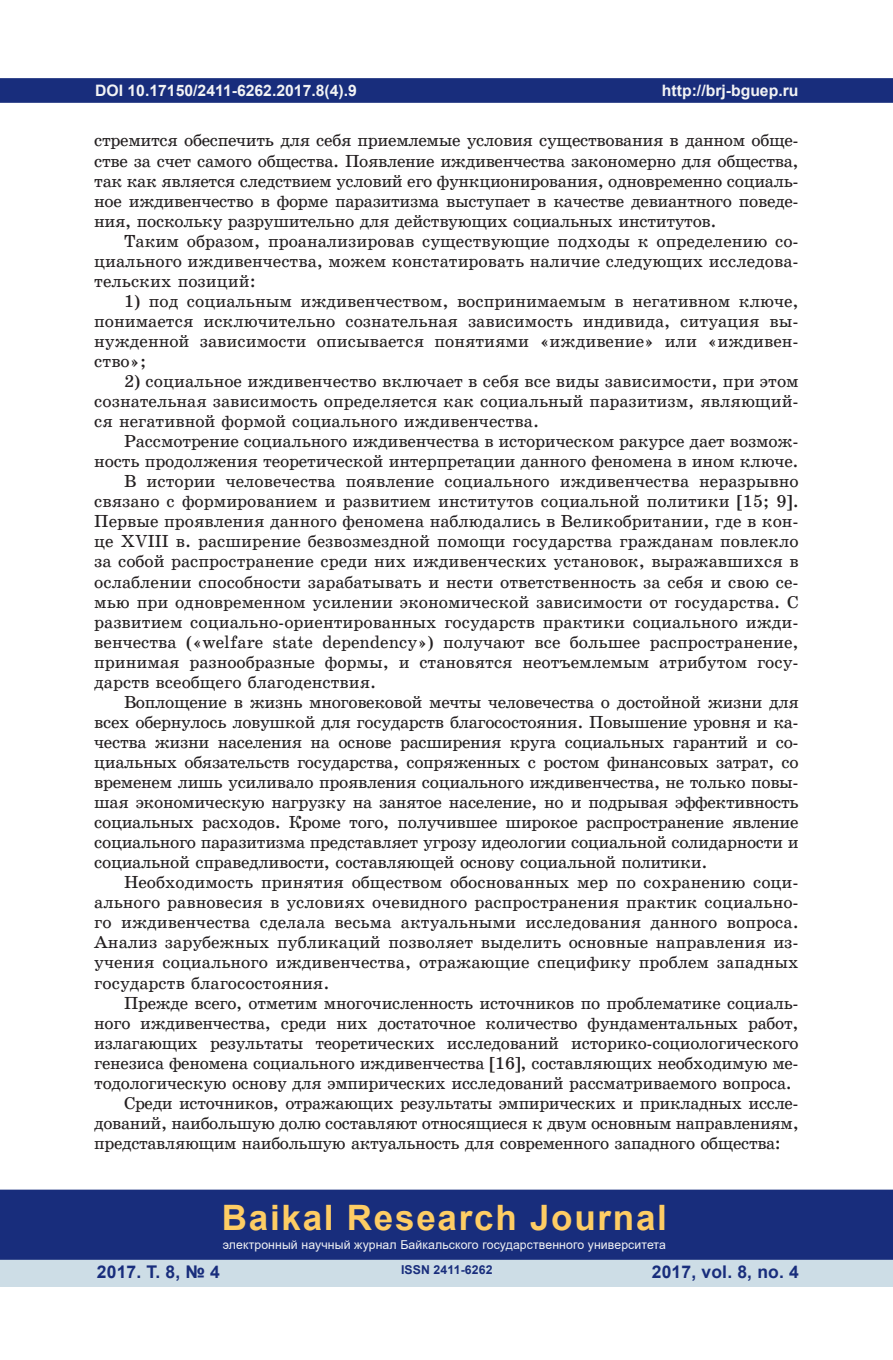
<style>
.page{position:relative;width:893px;height:1360px;background:#fff}
.page>*{position:absolute;margin:0;border:0;box-sizing:border-box;transform-origin:0 0}
.t1{font:700 35px "Arial";letter-spacing:.05em;color:#fecd64}
.t2{font:17.5px/20.1px "School Book C";letter-spacing:-.01em;color:#231f20;text-align:justify}
.t3{font:700 17.5px "Arial";letter-spacing:.01em;color:#182d7c}
.t4{font:700 15.75px "Arial";color:#f2f3f4}
.t5{font:12.25px "Arial";letter-spacing:.01em;color:#f2f3f4}
.t6{font:700 12.25px "Arial";letter-spacing:.01em;color:#182d7c}
</style>
<div class="page">
<div style="left:1px;top:79px;width:891px;height:23px;background:#182d7c"></div>
<div style="left:0;top:78px;width:893px;height:25px;border:2px solid #182d7c"></div>
<div style="left:0;top:1258px;width:893px;height:28px;background:#cddde6"></div>
<div style="left:1px;top:1190px;width:891px;height:68px;background:#182d7c"></div>
<div style="left:0;top:1189px;width:893px;height:70px;border:2px solid #182d7c"></div>
<p class="t4" style="left:95px;top:79px;width:263px">DOI 10.17150/2411-6262.2017.8(4).9</p>
<p class="t2" style="left:94px;top:131px;width:706px">стремится обеспечить для себя приемлемые условия существования в данном обще&shy;стве за счет самого общества. Появление иждивенчества закономерно для общества, так как является следствием условий его функционирования, одновременно социаль&shy;ное иждивенчество в форме паразитизма выступает в качестве девиантного поведе&shy;ния, поскольку разрушительно для действующих социальных институтов.</p>
<p class="t2" style="left:94px;top:231px;width:706px;text-indent:30px">Таким образом, проанализировав существующие подходы к определению со&shy;циального иждивенчества, можем констатировать наличие следующих исследова&shy;тельских позиций:</p>
<p class="t2" style="left:94px;top:291px;width:706px;text-indent:30px">1) под социальным иждивенчеством, воспринимаемым в негативном ключе, понимается исключительно сознательная зависимость индивида, ситуация вы&shy;нужденной зависимости описывается понятиями «иждивение» или «иждивен&shy;ство»;</p>
<p class="t2" style="left:94px;top:371px;width:706px;text-indent:30px">2) социальное иждивенчество включает в себя все виды зависимости, при этом сознательная зависимость определяется как социальный паразитизм, являющий&shy;ся негативной формой социального иждивенчества.</p>
<p class="t2" style="left:124px;top:431px;width:676px">Рассмотрение социального иждивенчества в историческом ракурсе дает возмож-</p>
<p class="t2" style="left:94px;top:451px;width:706px">ность продолжения теоретической интерпретации данного феномена в ином ключе.</p>
<p class="t2" style="left:124px;top:471px;width:676px">В истории человечества появление социального иждивенчества неразрывно</p>
<p class="t2" style="left:94px;top:491px;width:706px">связано с формированием и развитием институтов социальной политики [15; 9].</p>
<p class="t2" style="left:94px;top:511px;width:706px">Первые проявления данного феномена наблюдались в Великобритании, где в кон-</p>
<p class="t2" style="left:94px;top:531px;width:706px">це XVIII в. расширение безвозмездной помощи государства гражданам повлекло</p>
<p class="t2" style="left:94px;top:551px;width:706px">за собой распространение среди них иждивенческих установок, выражавшихся в</p>
<p class="t2" style="left:94px;top:571px;width:706px">ослаблении способности зарабатывать и нести ответственность за себя и свою се-</p>
<p class="t2" style="left:94px;top:591px;width:706px">мью при одновременном усилении экономической зависимости от государства. С</p>
<p class="t2" style="left:94px;top:612px;width:706px">развитием социально-ориентированных государств практики социального ижди-</p>
<p class="t2" style="left:94px;top:632px;width:706px">венчества («welfare state dependency») получают все большее распространение,</p>
<p class="t2" style="left:94px;top:652px;width:706px">принимая разнообразные формы, и становятся неотъемлемым атрибутом госу-</p>
<p class="t2" style="left:94px;top:672px;width:284px">дарств всеобщего благоденствия.</p>
<p class="t2" style="left:124px;top:692px;width:676px">Воплощение в жизнь многовековой мечты человечества о достойной жизни для</p>
<p class="t2" style="left:94px;top:712px;width:706px">всех обернулось ловушкой для государств благосостояния. Повышение уровня и ка-</p>
<p class="t2" style="left:94px;top:732px;width:706px">чества жизни населения на основе расширения круга социальных гарантий и со-</p>
<p class="t2" style="left:94px;top:752px;width:706px">циальных обязательств государства, сопряженных с ростом финансовых затрат, со</p>
<p class="t2" style="left:94px;top:772px;width:706px">временем лишь усиливало проявления социального иждивенчества, не только повы-</p>
<p class="t2" style="left:94px;top:792px;width:706px">шая экономическую нагрузку на занятое население, но и подрывая эффективность</p>
<p class="t2" style="left:94px;top:812px;width:706px">социальных расходов. Кроме того, получившее широкое распространение явление</p>
<p class="t2" style="left:94px;top:832px;width:706px">социального паразитизма представляет угрозу идеологии социальной солидарности и</p>
<p class="t2" style="left:94px;top:852px;width:615px">социальной справедливости, составляющей основу социальной политики.</p>
<p class="t2" style="left:124px;top:872px;width:676px">Необходимость принятия обществом обоснованных мер по сохранению соци-</p>
<p class="t2" style="left:94px;top:892px;width:706px">ального равновесия в условиях очевидного распространения практик социально-</p>
<p class="t2" style="left:94px;top:912px;width:706px">го иждивенчества сделала весьма актуальными исследования данного вопроса.</p>
<p class="t2" style="left:94px;top:932px;width:706px">Анализ зарубежных публикаций позволяет выделить основные направления из-</p>
<p class="t2" style="left:94px;top:952px;width:706px">учения социального иждивенчества, отражающие специфику проблем западных</p>
<p class="t2" style="left:94px;top:972px;width:237px">государств благосостояния.</p>
<p class="t2" style="left:124px;top:992px;width:676px">Прежде всего, отметим многочисленность источников по проблематике социаль-</p>
<p class="t2" style="left:94px;top:1012px;width:706px">ного иждивенчества, среди них достаточное количество фундаментальных работ,</p>
<p class="t2" style="left:94px;top:1032px;width:706px">излагающих результаты теоретических исследований историко-социологического</p>
<p class="t2" style="left:94px;top:1052px;width:706px">генезиса феномена социального иждивенчества [16], составляющих необходимую ме-</p>
<p class="t2" style="left:94px;top:1072px;width:699px">тодологическую основу для эмпирических исследований рассматриваемого вопроса.</p>
<p class="t2" style="left:124px;top:1092px;width:676px">Среди источников, отражающих результаты эмпирических и прикладных иссле-</p>
<p class="t2" style="left:94px;top:1112px;width:706px">дований, наибольшую долю составляют относящиеся к двум основным направлениям,</p>
<p class="t2" style="left:94px;top:1132px;width:688px">представляющим наибольшую актуальность для современного западного общества:</p>
<p class="t4" style="left:662px;top:79px;width:138px">http://brj-bguep.ru</p>
<h1 class="t1" style="left:222px;top:1192px;width:447px">Baikal Research Journal</h1>
<p class="t5" style="left:223px;top:1236px;width:445px">электронный научный журнал Байкальского государственного университета</p>
<p class="t6" style="left:401px;top:1261px;width:93px">ISSN 2411-6262</p>
<p class="t3" style="left:97px;top:1259px;width:125px">2017. Т. 8, № 4</p>
<p class="t3" style="left:652px;top:1259px;width:149px">2017, vol. 8, no. 4</p>
</div>
